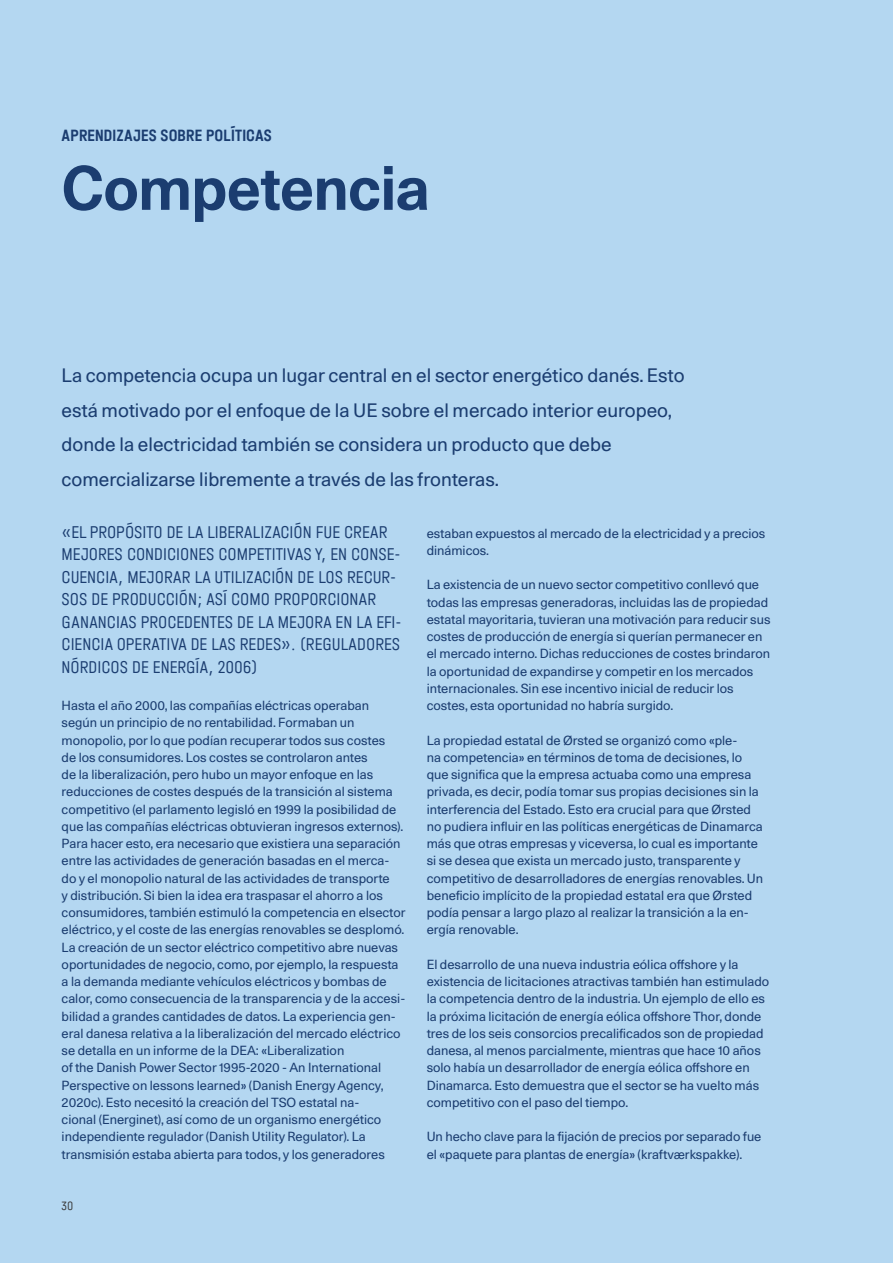
<style>
.page{position:relative;width:893px;height:1263px;background:#b4d7f1}
.page>*{position:absolute;margin:0;border:0;box-sizing:border-box;transform-origin:0 0}
.Overskrift{font:700 60.3px "Unica 77 LL";letter-spacing:-.01em;color:#1b3d70}
.Fremhævet_tekst{font:18.75px/34.5px "Unica 77 LL";color:#1b3d70}
.Citat_NEW{font:300 18px/22.5px "Halvar Eng";color:#1b3d70}
.Chapter_Label{font:500 17.25px "Halvar Eng";letter-spacing:.01em;color:#1b3d70}
.Brød{font:12.75px/17.2px "Unica 77 LL";color:#1b3d70}
.t1{font:300 12.75px "Halvar Eng";color:#383839}
</style>
<div class="page">
<p class="Chapter_Label" style="left:62px;top:125px;width:212px">APRENDIZAJES SOBRE POLÍTICAS</p>
<p class="Overskrift" style="left:62px;top:147px;width:370px">Competencia</p>
<p class="Fremhævet_tekst" style="left:62px;top:358px;width:624px">La competencia ocupa un lugar central en el sector energético danés. Esto está motivado por el enfoque de la UE sobre el mercado interior europeo, donde la electricidad también se considera un producto que debe comercializarse libremente a través de las fronteras.</p>
<p class="Citat_NEW" style="left:62px;top:520px;width:341px">«EL PROPÓSITO DE LA LIBERALIZACIÓN FUE CREAR MEJORES CONDICIONES COMPETITIVAS Y, EN CONSE-CUENCIA, MEJORAR LA UTILIZACIÓN DE LOS RECUR-SOS DE PRODUCCIÓN; ASÍ COMO PROPORCIONAR GANANCIAS PROCEDENTES DE LA MEJORA EN LA EFI-CIENCIA OPERATIVA DE LAS REDES». (REGULADORES NÓRDICOS DE ENERGÍA, 2006)</p>
<p class="Brød" style="left:62px;top:697px;width:346px">Hasta el año 2000, las compañías eléctricas operaban según un principio de no rentabilidad. Formaban un monopolio, por lo que podían recuperar todos sus costes<br>de los consumidores. Los costes se controlaron antes<br>de la liberalización, pero hubo un mayor enfoque en las reducciones de costes después de la transición al sistema competitivo (el parlamento legisló en 1999 la posibilidad de que las compañías eléctricas obtuvieran ingresos externos).<br>Para hacer esto, era necesario que existiera una separación entre las actividades de generación basadas en el merca&shy;do y el monopolio natural de las actividades de transporte<br>y distribución. Si bien la idea era traspasar el ahorro a los consumidores, también estimuló la competencia en elsector eléctrico, y el coste de las energías renovables se desplomó.<br>La creación de un sector eléctrico competitivo abre nuevas oportunidades de negocio, como, por ejemplo, la respuesta a la demanda mediante vehículos eléctricos y bombas de calor, como consecuencia de la transparencia y de la accesi&shy;bilidad a grandes cantidades de datos. La experiencia gen&shy;eral danesa relativa a la liberalización del mercado eléctrico se detalla en un informe de la DEA: «Liberalization</p>
<p class="Brød" style="left:62px;top:1059px;width:325px">of the Danish Power Sector 1995-2020 - An International Perspective on lessons learned» (Danish Energy Agency, 2020c). Esto necesitó la creación del TSO estatal na&shy;cional (Energinet), así como de un organismo energético independiente regulador (Danish Utility Regulator). La transmisión estaba abierta para todos, y los generadores</p>
<p class="t1" style="left:62px;top:1199px;width:13px">30</p>
<p class="Brød" style="left:427px;top:524px;width:340px">estaban expuestos al mercado de la electricidad y a precios dinámicos.</p>
<p class="Brød" style="left:427px;top:576px;width:345px">La existencia de un nuevo sector competitivo conllevó que todas las empresas generadoras, incluidas las de propiedad estatal mayoritaria, tuvieran una motivación para reducir sus costes de producción de energía si querían permanecer en el mercado interno. Dichas reducciones de costes brindaron la oportunidad de expandirse y competir en los mercados internacionales. Sin ese incentivo inicial de reducir los costes, esta oportunidad no habría surgido.</p>
<p class="Brød" style="left:427px;top:731px;width:338px">La propiedad estatal de Ørsted se organizó como «ple-<br>na competencia» en términos de toma de decisiones, lo que significa que la empresa actuaba como una empresa privada, es decir, podía tomar sus propias decisiones sin la interferencia del Estado. Esto era crucial para que Ørsted no pudiera influir en las políticas energéticas de Dinamarca más que otras empresas y viceversa, lo cual es importante si se desea que exista un mercado justo, transparente y competitivo de desarrolladores de energías renovables. Un beneficio implícito de la propiedad estatal era que Ørsted podía pensar a largo plazo al realizar la transición a la en&shy;ergía renovable.</p>
<p class="Brød" style="left:427px;top:955px;width:344px">El desarrollo de una nueva industria eólica offshore y la existencia de licitaciones atractivas también han estimulado la competencia dentro de la industria. Un ejemplo de ello es la próxima licitación de energía eólica offshore Thor, donde tres de los seis consorcios precalificados son de propiedad danesa, al menos parcialmente, mientras que hace 10 años solo había un desarrollador de energía eólica offshore en Dinamarca. Esto demuestra que el sector se ha vuelto más competitivo con el paso del tiempo.</p>
<p class="Brød" style="left:427px;top:1128px;width:336px">Un hecho clave para la fijación de precios por separado fue el «paquete para plantas de energía» (kraftværkspakke).</p>
</div>
